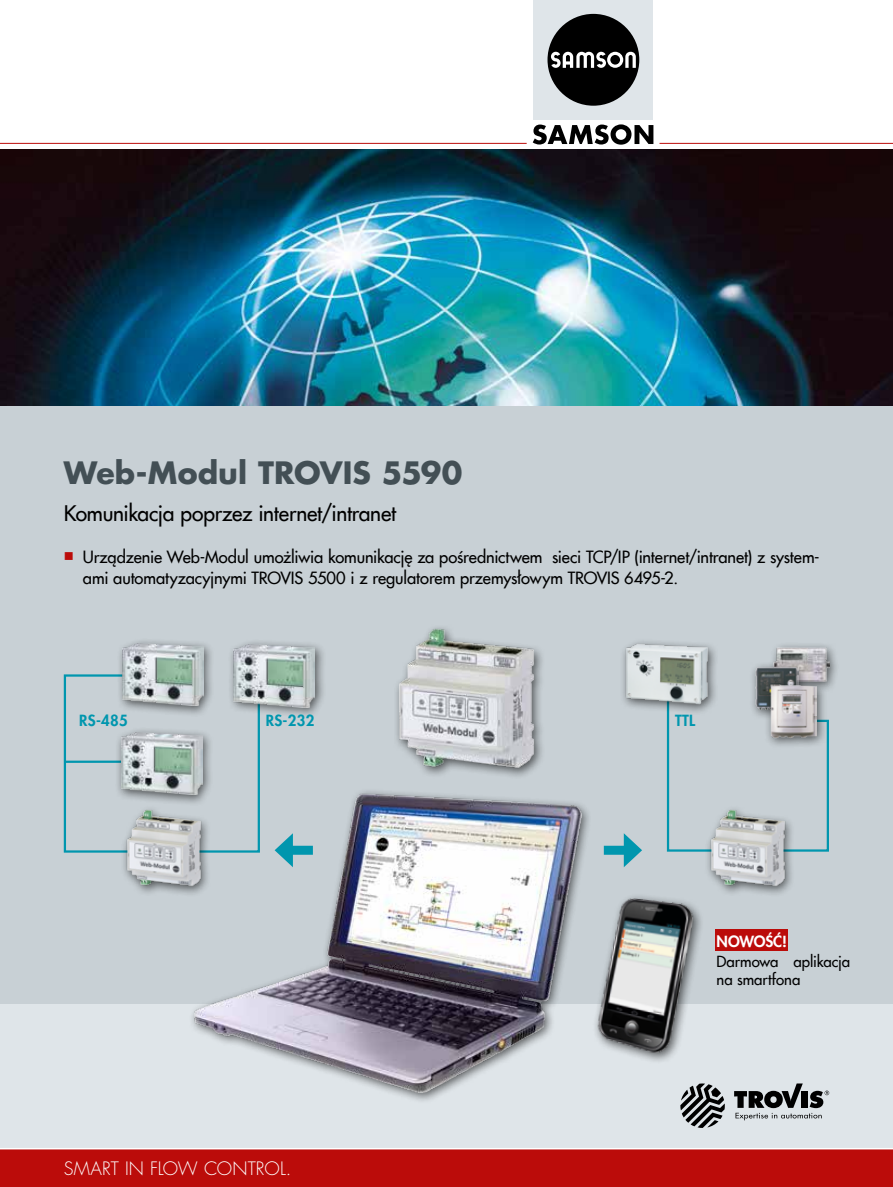
<style>
.page{position:relative;width:893px;height:1187px;background:#fff}
.page>*{position:absolute;margin:0;border:0;box-sizing:border-box;transform-origin:0 0}
.t1{font:700 30px "Futura";color:#434f55}
.t2{font:500 21px "Futura Com";letter-spacing:-.015em;color:#000}
.t3{font:300 18px "Futura";letter-spacing:.005em;color:#fff}
.t4{font:500 16.5px/21px "Futura Com";letter-spacing:-.01em;color:#000}
.t5{font:500 15px/18px "Futura Com";color:#000}
.t6{font:800 15px "Futura";letter-spacing:.02em;color:#0096ae}
.t7{font:800 15px "Futura Com";letter-spacing:-.015em;color:#fff}
</style>
<div class="page">
<div style="left:0;top:150px;width:893px;height:1036px;background:#c8d0d5"></div>
<div style="left:0;top:1003px;width:893px;height:145px;background:#dfe5e9"></div>
<hr style="left:659px;top:143px;width:234px;height:1px;background:#bb0c0a">
<hr style="left:0;top:143px;width:527px;height:1px;background:#bb0c0a">
<svg style="left:533px;top:124px;width:120px;height:21px"></svg>
<div style="left:534px;top:0;width:119px;height:120px;background:#dfe5e9"></div>
<div style="left:547px;top:14px;width:92px;height:92px;background:#000;border-radius:50%"></div>
<svg style="left:551px;top:51px;width:85px;height:17px"></svg>
<div style="left:0;top:1148px;width:893px;height:38px;background:#bb0c0a"></div>
<hr style="left:0;top:1147px;width:893px;height:2px;background:#fff">
<img style="left:0;top:150px;width:893px;height:255px">
<svg style="left:666px;top:715px;width:163px;height:137px"></svg>
<svg style="left:63px;top:674px;width:197px;height:179px"></svg>
<hr style="left:65px;top:760px;width:59px;height:2px;background:#0096ae">
<img style="left:396px;top:627px;width:147px;height:147px">
<div style="left:604px;top:845px;width:27px;height:9px;background:#0096ae"></div>
<svg style="left:624px;top:833px;width:18px;height:34px"></svg>
<div style="left:115px;top:727px;width:98px;height:80px;background:#000;opacity:.6"></div>
<img style="left:121px;top:732px;width:81px;height:63px">
<div style="left:116px;top:637px;width:99px;height:80px;background:#000;opacity:.6"></div>
<img style="left:123px;top:643px;width:81px;height:62px">
<div style="left:227px;top:639px;width:99px;height:80px;background:#000;opacity:.6"></div>
<img style="left:234px;top:644px;width:81px;height:63px">
<div style="left:120px;top:805px;width:91px;height:92px;background:#000;opacity:.6"></div>
<img style="left:119px;top:809px;width:69px;height:80px">
<div style="left:768px;top:641px;width:72px;height:52px;background:#000;opacity:.6"></div>
<img style="left:774px;top:647px;width:55px;height:34px">
<div style="left:750px;top:661px;width:59px;height:60px;background:#000;opacity:.6"></div>
<img style="left:756px;top:666px;width:42px;height:43px">
<div style="left:620px;top:638px;width:99px;height:77px;background:#000;opacity:.6"></div>
<img style="left:620px;top:640px;width:93px;height:65px">
<div style="left:764px;top:679px;width:63px;height:70px;background:#000;opacity:.6"></div>
<img style="left:770px;top:682px;width:47px;height:56px">
<div style="left:704px;top:805px;width:91px;height:92px;background:#000;opacity:.6"></div>
<img style="left:703px;top:809px;width:89px;height:80px">
<svg style="left:680px;top:1083px;width:45px;height:44px"></svg>
<svg style="left:734px;top:1083px;width:95px;height:37px"></svg>
<div style="left:188px;top:788px;width:404px;height:315px;background:#000;opacity:.6"></div>
<img style="left:190px;top:790px;width:395px;height:303px">
<div style="left:592px;top:893px;width:112px;height:171px;background:#000;opacity:.6"></div>
<img style="left:590px;top:895px;width:112px;height:164px">
<div style="left:715px;top:929px;width:73px;height:21px;background:#bb0c0a"></div>
<h1 class="t1" style="left:64px;top:451px;width:400px">Web-Modul TROVIS 5590</h1>
<p class="t2" style="left:64px;top:497px;width:334px">Komunikacja poprzez internet/intranet</p>
<p class="t4" style="left:83px;top:545px;width:738px">Urządzenie Web-Modul umożliwia komunikację za pośrednictwem sieci TCP/IP (internet/intranet) z system&shy;ami automatyzacyjnymi TROVIS 5500 i z regulatorem przemysłowym TROVIS 6495-2.</p>
<p class="t6" style="left:79px;top:710px;width:50px">RS-485</p>
<p class="t6" style="left:266px;top:710px;width:50px">RS-232</p>
<p class="t6" style="left:675px;top:710px;width:22px">TTL</p>
<p class="t3" style="left:64px;top:1156px;width:229px">SMART IN FLOW CONTROL.</p>
<p class="t7" style="left:717px;top:929px;width:72px">NOWOŚĆ!</p>
<p class="t5" style="left:717px;top:951px;width:135px">Darmowa aplikacja na smartfona</p>
</div>
